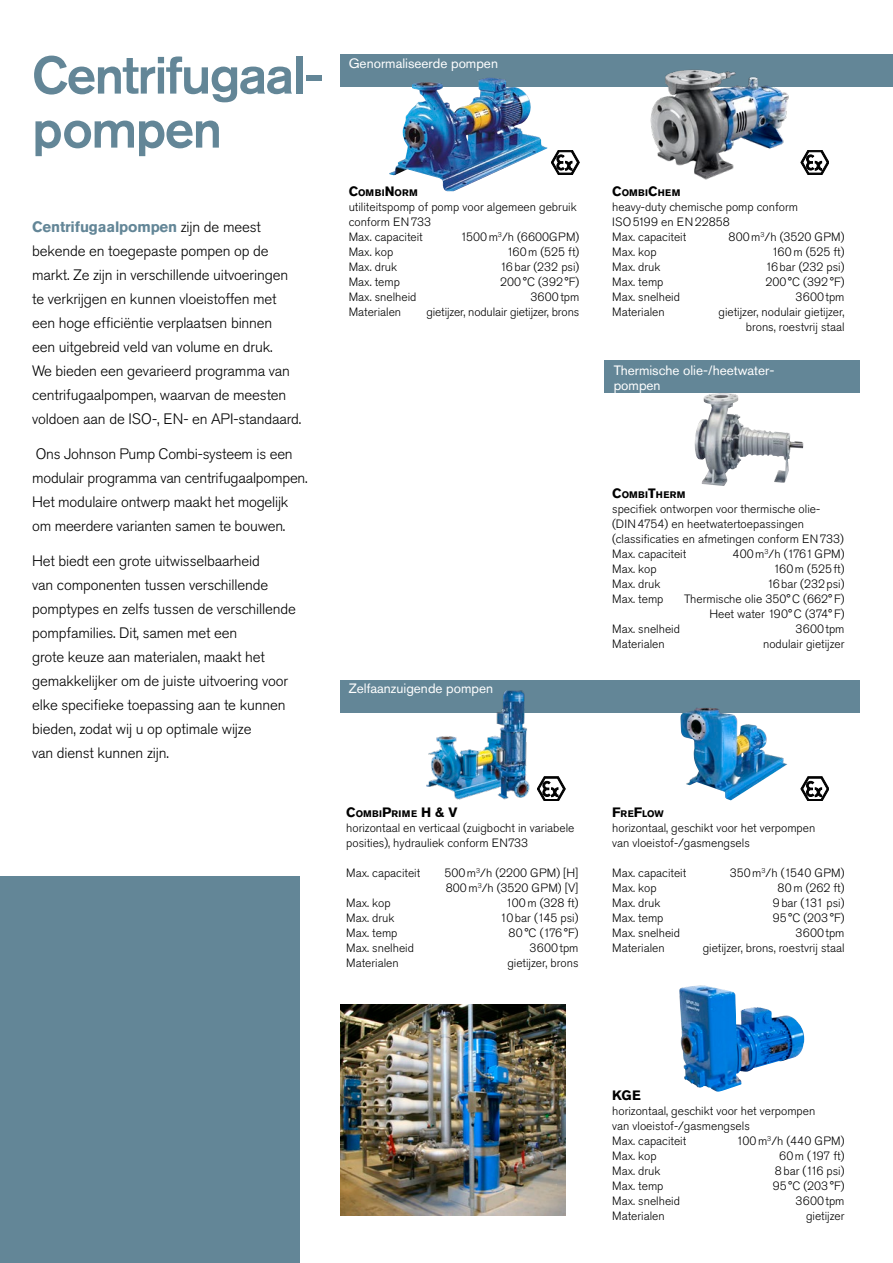
<style>
.page{position:relative;width:893px;height:1263px;background:#fff}
.page>*{position:absolute;margin:0;border:0;box-sizing:border-box;transform-origin:0 0}
.Headline__Large__gre{font:500 52.5px/54px "Akzidenz Grotesk Pro";letter-spacing:-.03em;color:#638697}
.Body_Copy__16pt_Lead{font:300 15px/24px "Akzidenz Grotesk Pro";letter-spacing:-.01em;color:#000}
.t1{font:13.5px/15px "Akzidenz Grotesk Pro";color:#fff}
.Sub-Headline__Black{font:700 13.5px "Akzidenz Grotesk Pro";color:#000}
.t2{font:300 12px/15px "Akzidenz Grotesk Pro";color:#000}
.t3{font:300 12px "Akzidenz Grotesk Pro";letter-spacing:.02em;color:#000}
.Sub-Headline__Black-2{font:700 9.45px "Akzidenz Grotesk Pro";letter-spacing:.04em;color:#000}
.s1{font-weight:700;color:#638697}
.s2{font-size:13.5px}
</style>
<div class="page">
<div style="left:340px;top:54px;width:553px;height:32px;background:#638697"></div>
<div style="left:340px;top:680px;width:520px;height:33px;background:#638697"></div>
<img style="left:389px;top:78px;width:158px;height:113px">
<img style="left:650px;top:69px;width:139px;height:111px">
<img style="left:427px;top:690px;width:103px;height:109px">
<img style="left:680px;top:708px;width:107px;height:92px">
<svg style="left:551px;top:150px;width:28px;height:25px"></svg>
<svg style="left:801px;top:150px;width:28px;height:25px"></svg>
<svg style="left:537px;top:777px;width:28px;height:24px"></svg>
<svg style="left:801px;top:777px;width:28px;height:24px"></svg>
<div style="left:605px;top:360px;width:255px;height:33px;background:#638697"></div>
<img style="left:694px;top:393px;width:75px;height:93px">
<img style="left:679px;top:985px;width:125px;height:107px">
<div style="left:0;top:876px;width:300px;height:387px;background:#638697"></div>
<img style="left:340px;top:1004px;width:225px;height:211px">
<p class="Headline__Large__gre" style="left:32px;top:47px;width:289px">Centrifugaal&shy;pompen</p>
<p class="Body_Copy__16pt_Lead" style="left:32px;top:215px;width:271px"><span class="s1">Centrifugaalpompen</span> zijn de meest bekende en toegepaste pompen op de markt. Ze zijn in verschillende uitvoeringen te verkrijgen en kunnen vloeistoffen met een hoge efficiëntie verplaatsen binnen<br>een uitgebreid veld van volume en druk.<br>We bieden een gevarieerd programma van centrifugaalpompen, waarvan de meesten voldoen aan de ISO-, EN- en API-standaard.</p>
<p class="Body_Copy__16pt_Lead" style="left:32px;top:442px;width:277px">Ons Johnson Pump Combi-systeem is een modulair programma van centrifugaalpompen.<br>Het modulaire ontwerp maakt het mogelijk om meerdere varianten samen te bouwen.</p>
<p class="Body_Copy__16pt_Lead" style="left:32px;top:549px;width:265px">Het biedt een grote uitwisselbaarheid<br>van componenten tussen verschillende pomptypes en zelfs tussen de verschillende pompfamilies. Dit, samen met een<br>grote keuze aan materialen, maakt het gemakkelijker om de juiste uitvoering voor elke specifieke toepassing aan te kunnen bieden, zodat wij u op optimale wijze<br>van dienst kunnen zijn.</p>
<p class="t1" style="left:349px;top:56px;width:151px">Genormaliseerde pompen</p>
<p class="Sub-Headline__Black-2" style="left:349px;top:186px;width:71px"><span class="s2">C</span>OMBI<span class="s2">N</span>ORM</p>
<p class="t2" style="left:349px;top:199px;width:230px">utiliteitspomp of pomp voor algemeen gebruik conform EN733</p>
<p class="t2" style="left:349px;top:229px;width:76px">Max. capaciteit</p>
<p class="t2" style="left:460px;top:229px;width:120px">1500m<sup>3</sup>/h (6600GPM)</p>
<p class="t2" style="left:349px;top:244px;width:46px">Max. kop</p>
<p class="t2" style="left:507px;top:244px;width:74px">160m (525 ft)</p>
<p class="t2" style="left:349px;top:259px;width:50px">Max. druk</p>
<p class="t2" style="left:500px;top:259px;width:81px">16bar (232 psi)</p>
<p class="t2" style="left:349px;top:274px;width:53px">Max. temp</p>
<p class="t2" style="left:500px;top:274px;width:81px">200°C (392°F)</p>
<p class="t2" style="left:349px;top:289px;width:69px">Max. snelheid</p>
<p class="t2" style="left:530px;top:289px;width:50px">3600tpm</p>
<p class="t2" style="left:349px;top:304px;width:54px">Materialen</p>
<p class="t2" style="left:426px;top:304px;width:154px">gietijzer, nodulair gietijzer, brons</p>
<p class="t1" style="left:349px;top:681px;width:146px">Zelfaanzuigende pompen</p>
<p class="Sub-Headline__Black-2" style="left:346px;top:808px;width:113px"><span class="s2">C</span>OMBI<span class="s2">P</span>RIME <span class="s2">H &amp; V</span></p>
<p class="t2" style="left:346px;top:820px;width:230px">horizontaal en verticaal (zuigbocht in variabele posities), hydrauliek conform EN733</p>
<p class="t2" style="left:346px;top:865px;width:76px">Max. capaciteit</p>
<p class="t2" style="left:444px;top:865px;width:136px">500m<sup>3</sup>/h (2200 GPM) [H]</p>
<p class="t2" style="left:446px;top:880px;width:134px">800m<sup>3</sup>/h (3520 GPM) [V]</p>
<p class="t2" style="left:346px;top:895px;width:46px">Max. kop</p>
<p class="t2" style="left:506px;top:895px;width:74px">100m (328 ft)</p>
<p class="t2" style="left:346px;top:910px;width:50px">Max. druk</p>
<p class="t2" style="left:500px;top:910px;width:80px">10bar (145 psi)</p>
<p class="t2" style="left:346px;top:925px;width:53px">Max. temp</p>
<p class="t2" style="left:509px;top:925px;width:71px">80°C (176°F)</p>
<p class="t2" style="left:346px;top:940px;width:69px">Max. snelheid</p>
<p class="t2" style="left:529px;top:940px;width:50px">3600tpm</p>
<p class="t2" style="left:346px;top:955px;width:54px">Materialen</p>
<p class="t2" style="left:507px;top:955px;width:73px">gietijzer, brons</p>
<p class="Sub-Headline__Black-2" style="left:612px;top:186px;width:70px"><span class="s2">C</span>OMBI<span class="s2">C</span>HEM</p>
<p class="t2" style="left:612px;top:199px;width:187px">heavy-duty chemische pomp conform<br>ISO5199 en EN22858</p>
<p class="t2" style="left:612px;top:229px;width:76px">Max. capaciteit</p>
<p class="t2" style="left:728px;top:229px;width:117px">800m<sup>3</sup>/h (3520 GPM)</p>
<p class="t2" style="left:612px;top:244px;width:46px">Max. kop</p>
<p class="t2" style="left:772px;top:244px;width:74px">160m (525 ft)</p>
<p class="t2" style="left:612px;top:259px;width:50px">Max. druk</p>
<p class="t2" style="left:765px;top:259px;width:81px">16bar (232 psi)</p>
<p class="t2" style="left:612px;top:274px;width:53px">Max. temp</p>
<p class="t2" style="left:765px;top:274px;width:81px">200°C (392°F)</p>
<p class="t2" style="left:612px;top:289px;width:69px">Max. snelheid</p>
<p class="t2" style="left:795px;top:289px;width:50px">3600tpm</p>
<p class="t2" style="left:612px;top:304px;width:54px">Materialen</p>
<p class="t2" style="left:718px;top:304px;width:127px;text-align:right">gietijzer, nodulair gietijzer, brons, roestvrij staal</p>
<p class="t1" style="left:614px;top:362px;width:162px">Thermische olie-/heetwater&shy;pompen</p>
<p class="Sub-Headline__Black-2" style="left:612px;top:488px;width:75px"><span class="s2">C</span>OMBI<span class="s2">T</span>HERM</p>
<p class="t2" style="left:612px;top:501px;width:233px">specifiek ontworpen voor thermische olie-(DIN4754) en heetwatertoepassingen (classificaties en afmetingen conform EN733)</p>
<p class="t2" style="left:612px;top:546px;width:76px">Max. capaciteit</p>
<p class="t3" style="left:733px;top:546px;width:113px">400m<sup>3</sup>/h (1761GPM)</p>
<p class="t2" style="left:612px;top:561px;width:46px">Max. kop</p>
<p class="t2" style="left:773px;top:561px;width:72px">160m (525ft)</p>
<p class="t2" style="left:612px;top:576px;width:50px">Max. druk</p>
<p class="t2" style="left:767px;top:576px;width:79px">16bar (232psi)</p>
<p class="t2" style="left:612px;top:591px;width:53px">Max. temp</p>
<p class="t2" style="left:684px;top:591px;width:162px;text-align:right">Thermische olie 350°C (662°F)<br>Heet water 190°C (374°F)</p>
<p class="t2" style="left:612px;top:621px;width:69px">Max. snelheid</p>
<p class="t2" style="left:795px;top:621px;width:50px">3600tpm</p>
<p class="t2" style="left:612px;top:636px;width:54px">Materialen</p>
<p class="t2" style="left:763px;top:636px;width:83px">nodulair gietijzer</p>
<p class="Sub-Headline__Black-2" style="left:612px;top:808px;width:53px"><span class="s2">F</span>RE<span class="s2">F</span>LOW</p>
<p class="t2" style="left:612px;top:820px;width:205px">horizontaal, geschikt voor het verpompen van vloeistof-/gasmengsels</p>
<p class="t2" style="left:612px;top:865px;width:76px">Max. capaciteit</p>
<p class="t2" style="left:730px;top:865px;width:116px">350m<sup>3</sup>/h (1540 GPM)</p>
<p class="t2" style="left:612px;top:880px;width:46px">Max. kop</p>
<p class="t2" style="left:778px;top:880px;width:68px">80m (262 ft)</p>
<p class="t2" style="left:612px;top:895px;width:50px">Max. druk</p>
<p class="t2" style="left:773px;top:895px;width:73px">9bar (131 psi)</p>
<p class="t2" style="left:612px;top:910px;width:53px">Max. temp</p>
<p class="t2" style="left:773px;top:910px;width:73px">95°C (203°F)</p>
<p class="t2" style="left:612px;top:925px;width:69px">Max. snelheid</p>
<p class="t2" style="left:795px;top:925px;width:50px">3600tpm</p>
<p class="t2" style="left:612px;top:940px;width:54px">Materialen</p>
<p class="t2" style="left:703px;top:940px;width:143px">gietijzer, brons, roestvrij staal</p>
<p class="Sub-Headline__Black" style="left:612px;top:1086px;width:29px">KGE</p>
<p class="t2" style="left:612px;top:1103px;width:205px">horizontaal, geschikt voor het verpompen van vloeistof-/gasmengsels</p>
<p class="t2" style="left:612px;top:1133px;width:76px">Max. capaciteit</p>
<p class="t3" style="left:736px;top:1132px;width:110px">100m<sup>3</sup>/h (440 GPM)</p>
<p class="t2" style="left:612px;top:1148px;width:46px">Max. kop</p>
<p class="t2" style="left:779px;top:1148px;width:67px">60m (197 ft)</p>
<p class="t2" style="left:612px;top:1163px;width:50px">Max. druk</p>
<p class="t2" style="left:775px;top:1163px;width:71px">8bar (116 psi)</p>
<p class="t2" style="left:612px;top:1178px;width:53px">Max. temp</p>
<p class="t2" style="left:773px;top:1178px;width:73px">95°C (203°F)</p>
<p class="t2" style="left:612px;top:1193px;width:69px">Max. snelheid</p>
<p class="t2" style="left:795px;top:1193px;width:50px">3600tpm</p>
<p class="t2" style="left:612px;top:1208px;width:54px">Materialen</p>
<p class="t2" style="left:806px;top:1208px;width:40px">gietijzer</p>
</div>
